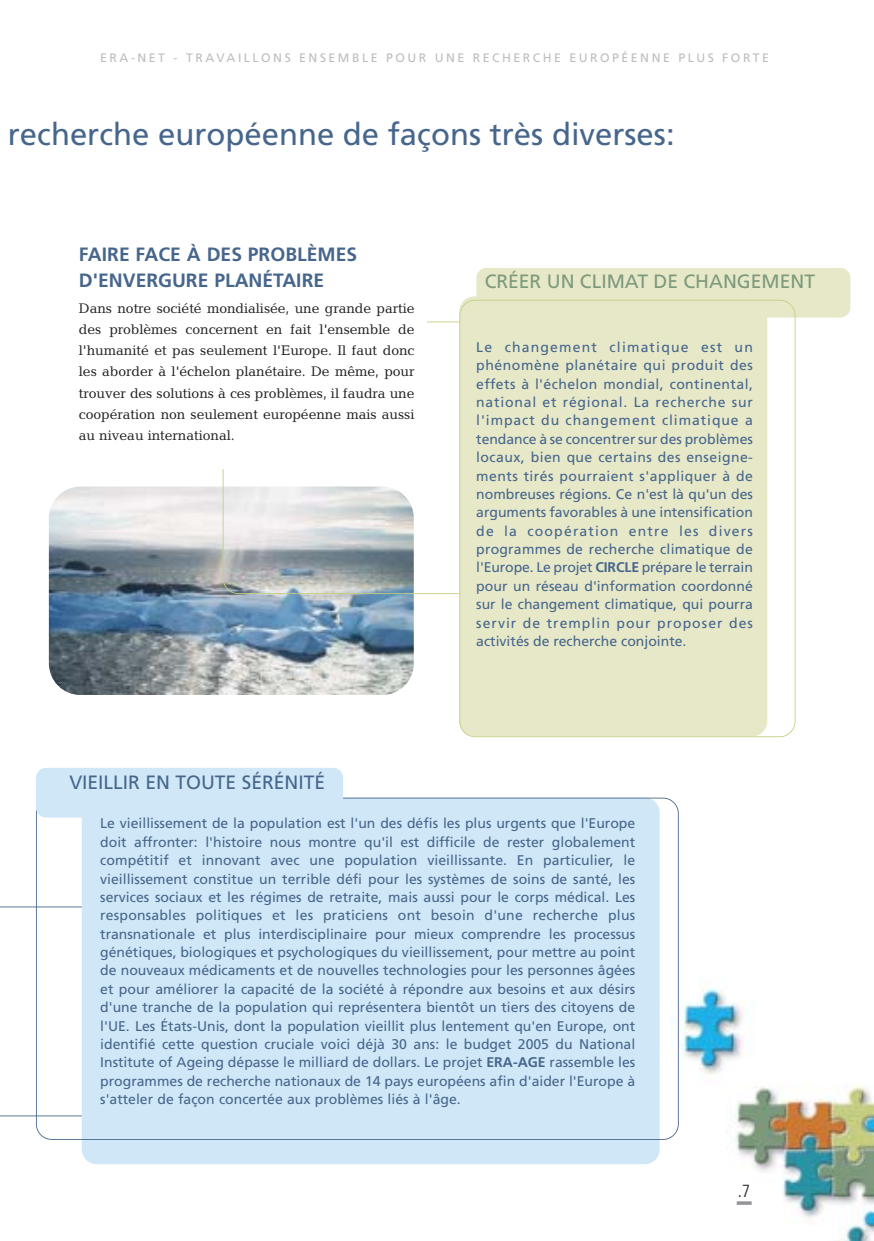
<style>
.page{position:relative;width:874px;height:1241px;background:#fff}
.page>*{position:absolute;margin:0;border:0;box-sizing:border-box;transform-origin:0 0}
.t1{font:30.97px "Frutiger";color:#47668c}
.t2{font:700 19.25px/26.8px "Frutiger";color:#47668c}
.t3{font:19.25px "Frutiger";color:#7d9a7c}
.t4{font:19.25px "Frutiger";color:#47668c}
.t5{font:300 condensed 17.5px "Frutiger";color:#231f1f}
.t6{font:14px/18.4px "Frutiger";color:#47668c;text-align:justify}
.t7{font:14px/21px "Candida";letter-spacing:-.005em;color:#231f1f;text-align:justify}
.t8{font:12.25px "Frutiger";letter-spacing:.205em;color:#bbbdc0}
.s1{font-weight:700}
</style>
<div class="page">
<img style="left:49px;top:486px;width:364px;height:208px;border-radius:31px">
<img style="left:670px;top:973px;width:202px;height:267px">
<hr style="left:736px;top:1201px;width:15px;height:3px;background:#939497">
<div style="left:459px;top:296px;width:307px;height:440px;background:#e6e8c8;border-radius:15px"></div>
<div style="left:476px;top:268px;width:373px;height:49px;background:#e6e8c8;border-radius:10px"></div>
<div style="left:459px;top:300px;width:336px;height:437px;border:2px solid #c5ce80;border-radius:16px"></div>
<svg style="left:0;top:906px;width:82px;height:210px"></svg>
<div style="left:82px;top:797px;width:577px;height:366px;background:#cfe7f7;border-radius:15px"></div>
<div style="left:36px;top:797px;width:642px;height:342px;border:2px solid #47668c;border-radius:16px"></div>
<div style="left:36px;top:767px;width:307px;height:50px;background:#cfe7f7;border-radius:10px"></div>
<p class="t8" style="left:100px;top:53px;width:669px">ERA-NET - TRAVAILLONS ENSEMBLE POUR UNE RECHERCHE EUROPÉENNE PLUS FORTE</p>
<h1 class="t1" style="left:8px;top:121px;width:668px">recherche européenne de façons très diverses:</h1>
<h2 class="t2" style="left:79px;top:242px;width:279px">FAIRE FACE À DES PROBLÈMES<br>D'ENVERGURE PLANÉTAIRE</h2>
<p class="t7" style="left:79px;top:299px;width:337px">Dans notre société mondialisée, une grande partie des problèmes concernent en fait l'ensemble de l'humanité et pas seulement l'Europe. Il faut donc les aborder à l'échelon planétaire. De même, pour trouver des solutions à ces problèmes, il faudra une coopération non seulement européenne mais aussi au niveau international.</p>
<h2 class="t3" style="left:484px;top:273px;width:332px">CRÉER UN CLIMAT DE CHANGEMENT</h2>
<p class="t6" style="left:476px;top:339px;width:278px">Le changement climatique est un phénomène planétaire qui produit des effets à l'échelon mondial, continental, national et régional. La recherche sur l'impact du changement climatique a tendance à se concentrer sur des problèmes locaux, bien que certains des enseigne&shy;ments tirés pourraient s'appliquer à de nombreuses régions. Ce n'est là qu'un des arguments favorables à une intensification de la coopération entre les divers programmes de recherche climatique de l'Europe. Le projet <span class="s1">CIRCLE</span> prépare le terrain pour un réseau d'information coordonné sur le changement climatique, qui pourra servir de tremplin pour proposer des activités de recherche conjointe.</p>
<h2 class="t4" style="left:69px;top:774px;width:257px">VIEILLIR EN TOUTE SÉRÉNITÉ</h2>
<p class="t6" style="left:100px;top:815px;width:536px">Le vieillissement de la population est l'un des défis les plus urgents que l'Europe doit affronter: l'histoire nous montre qu'il est difficile de rester globalement compétitif et innovant avec une population vieillissante. En particulier, le vieillissement constitue un terrible défi pour les systèmes de soins de santé, les services sociaux et les régimes de retraite, mais aussi pour le corps médical. Les responsables politiques et les praticiens ont besoin d'une recherche plus transnationale et plus interdisciplinaire pour mieux comprendre les processus génétiques, biologiques et psychologiques du vieillissement, pour mettre au point de nouveaux médicaments et de nouvelles technologies pour les personnes âgées et pour améliorer la capacité de la société à répondre aux besoins et aux désirs d'une tranche de la population qui représentera bientôt un tiers des citoyens de l'UE. Les États-Unis, dont la population vieillit plus lentement qu'en Europe, ont identifié cette question cruciale voici déjà 30 ans: le budget 2005 du National Institute of Ageing dépasse le milliard de dollars. Le projet <span class="s1">ERA-AGE</span> rassemble les programmes de recherche nationaux de 14 pays européens afin d'aider l'Europe à s'atteler de façon concertée aux problèmes liés à l'âge.</p>
<p class="t5" style="left:737px;top:1184px;width:14px">.7</p>
</div>
